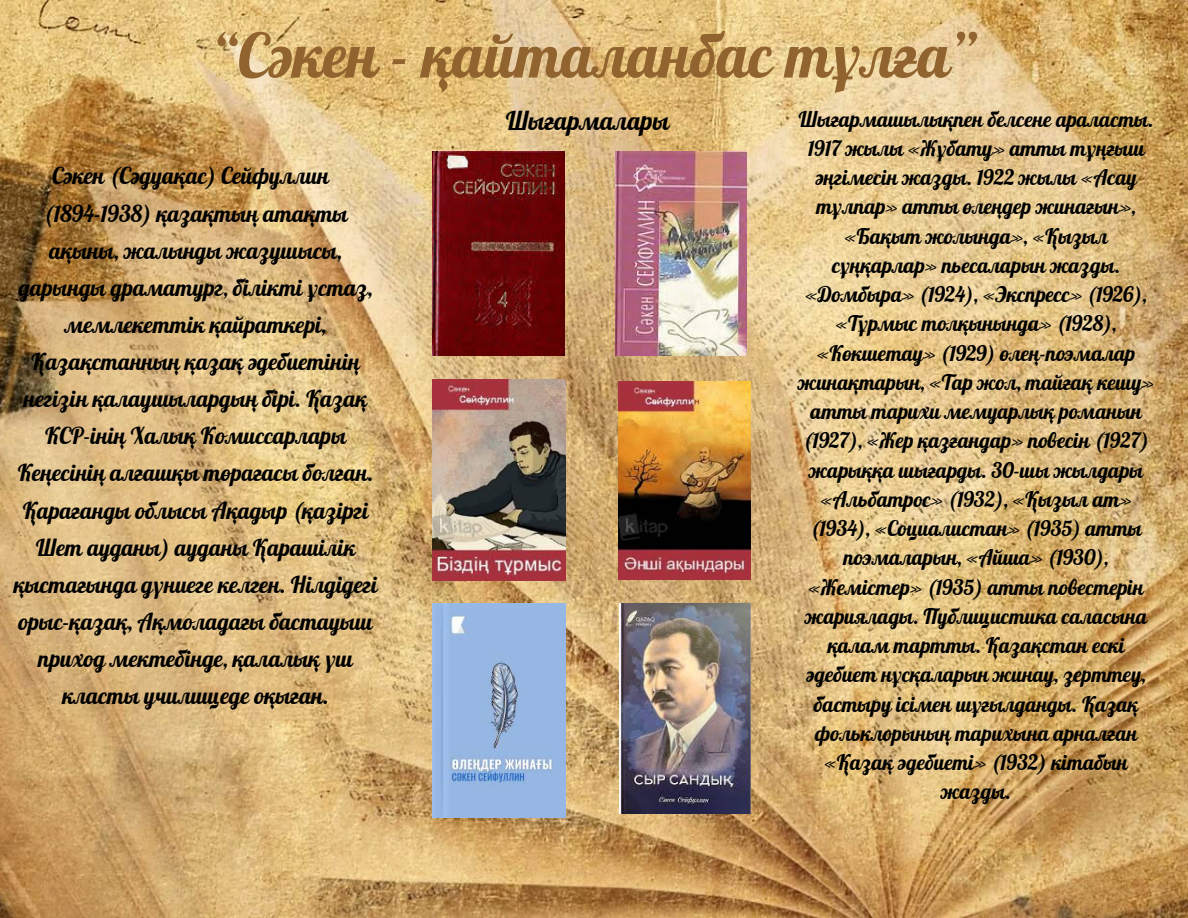
<style>
.page{position:relative;width:1188px;height:918px;background:#fff}
.page>*{position:absolute;margin:0;border:0;box-sizing:border-box;transform-origin:0 0}
.t1{font:61.05px "Lobster";color:#91632f}
.t2{font:25.2px "Lobster";color:#000}
.t3{font:22.8px/37.2px "Lobster";color:#000;text-align:center}
.t4{font:21px/29.2px "Lobster";color:#000;text-align:center}
</style>
<div class="page">
<img style="left:0;top:0;width:1188px;height:918px">
<img style="left:432px;top:152px;width:133px;height:203px">
<img style="left:615px;top:152px;width:132px;height:203px">
<img style="left:432px;top:379px;width:134px;height:202px">
<img style="left:619px;top:382px;width:131px;height:198px">
<img style="left:432px;top:604px;width:134px;height:214px">
<img style="left:620px;top:604px;width:130px;height:209px">
<p class="t1" style="left:212px;top:17px;width:766px">“Сәкен - қайталанбас тұлға”</p>
<p class="t4" style="left:798px;top:104px;width:358px">Шығармашылықпен белсене араласты.<br>1917 жылы «Жұбату» атты тұңғыш әңгімесін жазды. 1922 жылы «Асау тұлпар» атты өлеңдер жинағын», «Бақыт жолында», «Қызыл сұңқарлар» пьесаларын жазды. «Домбыра» (1924), «Экспресс» (1926), «Тұрмыс толқынында» (1928), «Көкшетау» (1929) өлең-поэмалар жинақтарын, «Тар жол, тайғақ кешу» атты тарихи мемуарлық романын (1927), «Жер қазғандар» повесін (1927) жарыққа шығарды. 30-шы жылдары «Альбатрос» (1932), «Қызыл ат» (1934), «Социалистан» (1935) атты поэмаларын, «Айша» (1930), «Жемістер» (1935) атты повестерін жариялады. Публицистика саласына қалам тартты. Қазақстан ескі әдебиет нұсқаларын жинау, зерттеу, бастыру ісімен шұғылданды. Қазақ фольклорының тарихына арналған «Қазақ әдебиеті» (1932) кітабын жазды.</p>
<p class="t2" style="left:506px;top:105px;width:165px">Шығармалары</p>
<p class="t3" style="left:14px;top:157px;width:365px">Сәкен (Сәдуақас) Сейфуллин (1894-1938) қазақтың атақты ақыны, жалынды жазушысы, дарынды драматург, білікті ұстаз, мемлекеттік қайраткері,<br>Қазақстанның қазақ әдебиетінің негізін қалаушылардың бірі. Қазақ<br>КСР-інің Халық Комиссарлары<br>Кеңесінің алғашқы төрағасы болған.<br>Қарағанды облысы Ақадыр (қазіргі<br>Шет ауданы) ауданы Қарашілік қыстағында дүниеге келген. Нілдідегі орыс-қазақ, Ақмоладағы бастауыш приход мектебінде, қалалық үш класты училищеде оқыған.</p>
</div>
